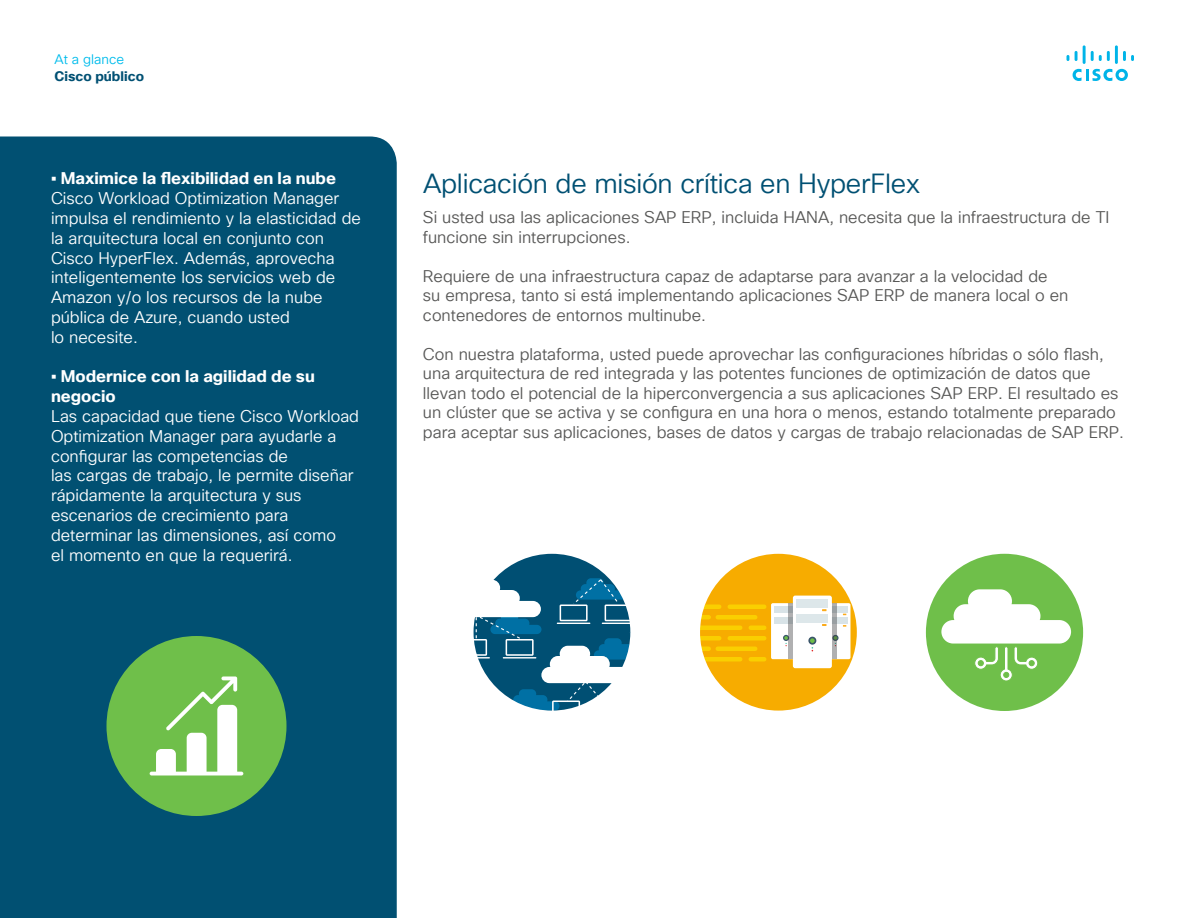
<style>
.page{position:relative;width:1188px;height:918px;background:#fff}
.page>*{position:absolute;margin:0;border:0;box-sizing:border-box;transform-origin:0 0}
.t1{font:27px "Cisco Sans TT Light";letter-spacing:-.01em;color:#005073}
.t2{font:16.5px/19.5px "Cisco Sans TT Light";color:#575756}
.t3{font:16.5px/19.8px "Cisco Sans TT Light";color:#fff}
.t4{font:700 16.5px/19.8px "Cisco Sans TT";color:#fff}
.t5{font:700 13.5px "Cisco Sans TT";color:#005073}
.t6{font:13.5px "Cisco Sans TT Light";color:#01bcec}
</style>
<div class="page">
<div style="left:0;top:136px;width:397px;height:782px;background:#015072"></div>
<svg style="left:1073px;top:69px;width:55px;height:12px"></svg>
<svg style="left:1066px;top:55px;width:3px;height:6px"></svg>
<svg style="left:1075px;top:51px;width:3px;height:10px"></svg>
<hr style="left:1083px;top:45px;width:3px;height:19px;background:#00b4e8">
<svg style="left:1091px;top:51px;width:19px;height:10px"></svg>
<hr style="left:1115px;top:45px;width:3px;height:19px;background:#00b4e8">
<svg style="left:1123px;top:51px;width:11px;height:10px"></svg>
<div style="left:106px;top:636px;width:180px;height:180px;background:#6fbf4a;border-radius:50%"></div>
<svg style="left:150px;top:676px;width:93px;height:99px"></svg>
<div style="left:926px;top:554px;width:157px;height:157px;background:#6fbf4a;border-radius:50%"></div>
<div style="left:474px;top:554px;width:156px;height:157px;background:#004f73;border-radius:50%"></div>
<div style="left:700px;top:554px;width:157px;height:157px;background:#f7ac00;border-radius:50%"></div>
<svg style="left:701px;top:615px;width:8px;height:5px"></svg>
<hr style="left:751px;top:626px;width:13px;height:4px;background:#facf00">
<svg style="left:700px;top:626px;width:40px;height:4px"></svg>
<svg style="left:703px;top:604px;width:16px;height:5px"></svg>
<div style="left:730px;top:604px;width:34px;height:5px;background:#facf00"></div>
<div style="left:718px;top:615px;width:37px;height:5px;background:#facf00"></div>
<svg style="left:701px;top:646px;width:8px;height:5px"></svg>
<div style="left:751px;top:657px;width:13px;height:5px;background:#facf00"></div>
<svg style="left:704px;top:657px;width:36px;height:5px"></svg>
<svg style="left:700px;top:636px;width:19px;height:4px"></svg>
<hr style="left:730px;top:636px;width:34px;height:4px;background:#facf00">
<div style="left:718px;top:646px;width:37px;height:5px;background:#facf00"></div>
<svg style="left:473px;top:578px;width:158px;height:133px"></svg>
<div style="left:820px;top:603px;width:30px;height:56px;background:#fff;border-radius:2px"></div>
<div style="left:823px;top:606px;width:25px;height:6px;background:#d8e3e7"></div>
<div style="left:823px;top:618px;width:25px;height:6px;background:#d8e3e7"></div>
<div style="left:832px;top:635px;width:7px;height:6px;background:#415f68;border-radius:50%"></div>
<div style="left:771px;top:603px;width:30px;height:56px;background:#fff;border-radius:2px"></div>
<svg style="left:774px;top:606px;width:19px;height:6px"></svg>
<svg style="left:774px;top:618px;width:19px;height:6px"></svg>
<svg style="left:783px;top:635px;width:5px;height:11px"></svg>
<div style="left:793px;top:596px;width:39px;height:72px;background:#fff;border-radius:2px"></div>
<div style="left:796px;top:599px;width:32px;height:9px;background:#dde7ea"></div>
<div style="left:796px;top:614px;width:32px;height:9px;background:#dde7ea"></div>
<svg style="left:808px;top:637px;width:8px;height:8px"></svg>
<svg style="left:810px;top:638px;width:5px;height:13px"></svg>
<svg style="left:832px;top:603px;width:5px;height:56px"></svg>
<svg style="left:788px;top:603px;width:4px;height:56px"></svg>
<svg style="left:941px;top:589px;width:130px;height:93px"></svg>
<p class="t6" style="left:54px;top:51px;width:71px">At a glance</p>
<p class="t5" style="left:54px;top:67px;width:91px">Cisco público</p>
<p class="t4" style="left:51px;top:169px;width:287px">• Maximice la flexibilidad en la nube</p>
<p class="t3" style="left:51px;top:189px;width:312px">Cisco Workload Optimization Manager impulsa el rendimiento y la elasticidad de la arquitectura local en conjunto con Cisco HyperFlex. Además, aprovecha inteligentemente los servicios web de Amazon y/o los recursos de la nube pública de Azure, cuando usted<br>lo necesite.</p>
<p class="t4" style="left:51px;top:367px;width:265px">• Modernice con la agilidad de su negocio</p>
<p class="t3" style="left:51px;top:407px;width:310px">Las capacidad que tiene Cisco Workload Optimization Manager para ayudarle a configurar las competencias de<br>las cargas de trabajo, le permite diseñar rápidamente la arquitectura y sus escenarios de crecimiento para determinar las dimensiones, así como<br>el momento en que la requerirá.</p>
<h1 class="t1" style="left:423px;top:166px;width:499px">Aplicación de misión crítica en HyperFlex</h1>
<p class="t2" style="left:423px;top:208px;width:688px">Si usted usa las aplicaciones SAP ERP, incluida HANA, necesita que la infraestructura de TI funcione sin interrupciones.</p>
<p class="t2" style="left:423px;top:267px;width:647px">Requiere de una infraestructura capaz de adaptarse para avanzar a la velocidad de su empresa, tanto si está implementando aplicaciones SAP ERP de manera local o en contenedores de entornos multinube.</p>
<p class="t2" style="left:423px;top:345px;width:703px">Con nuestra plataforma, usted puede aprovechar las configuraciones híbridas o sólo flash, una arquitectura de red integrada y las potentes funciones de optimización de datos que llevan todo el potencial de la hiperconvergencia a sus aplicaciones SAP ERP. El resultado es un clúster que se activa y se configura en una hora o menos, estando totalmente preparado para aceptar sus aplicaciones, bases de datos y cargas de trabajo relacionadas de SAP ERP.</p>
</div>
